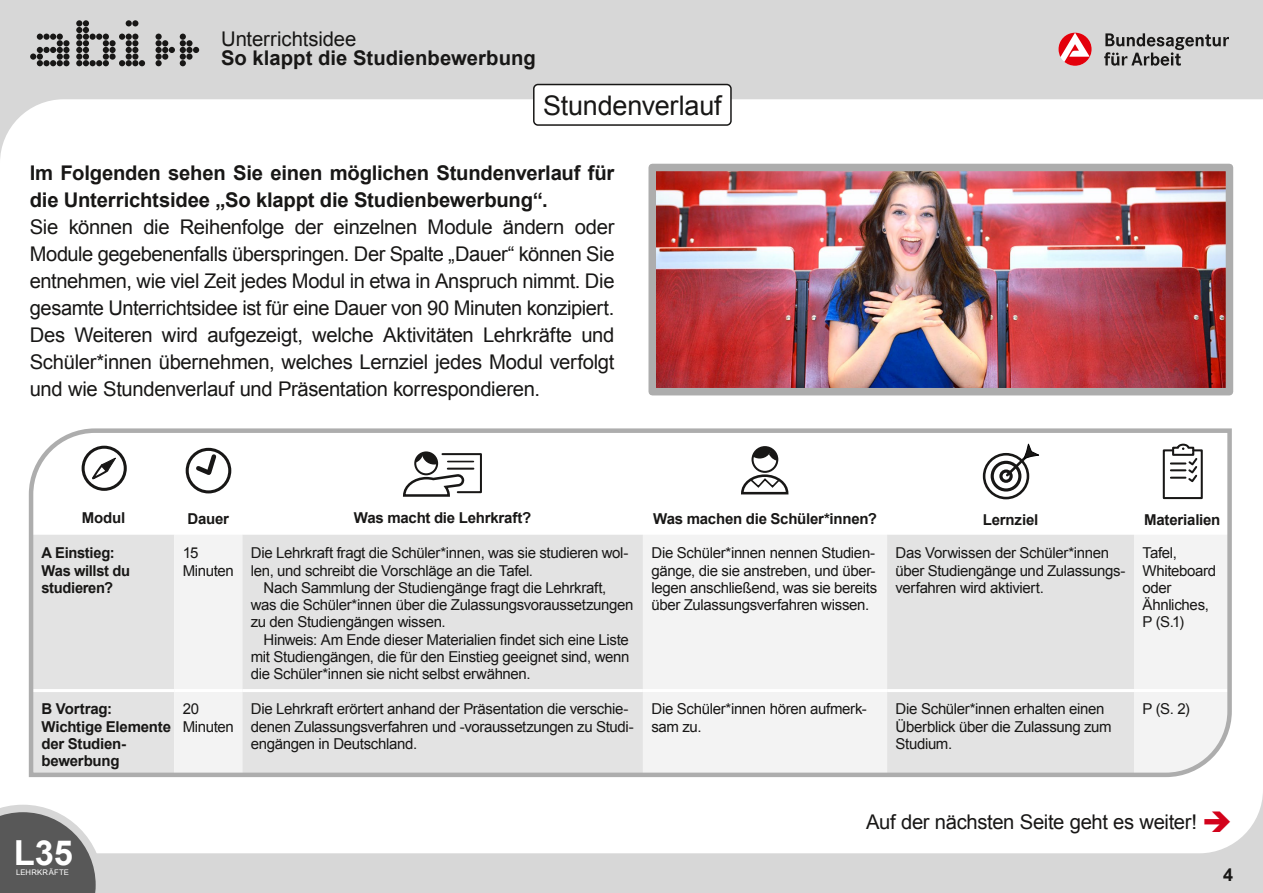
<style>
.page{position:relative;width:1263px;height:893px;background:#d7d7d7}
.page>*{position:absolute;margin:0;border:0;box-sizing:border-box;transform-origin:0 0}
.t1{font:700 34.5px "Arial";color:#fff}
.t2{font:27px "Arial";letter-spacing:-.005em;color:#181716}
.p_OE_13_5{font:20.25px/27px "Arial";letter-spacing:-.015em;color:#181716;text-align:justify}
.p_OE_13_5-2{font:700 20.25px/27px "Arial";letter-spacing:-.01em;color:#181716}
.t3{font:700 18px "Arial";color:#181716}
.p_Tabelle_10_Pt{font:15px/17.2px "Arial";letter-spacing:-.02em;color:#181716}
.p_Tabelle_10_Pt_mE{font:15px/17.2px "Arial";letter-spacing:-.02em;color:#181716}
.p_Tabelle_Head{font:700 15px "Arial";letter-spacing:-.015em;color:#181716}
.p_Tabelle_10_Pt-2{font:700 15px/17.2px "Arial";letter-spacing:-.02em;color:#181716}
.t4{font:7.65px "Arial";letter-spacing:.03em;color:#fff}
.s1{color:#d2021b}
</style>
<div class="page">
<svg style="left:30px;top:34px;width:40px;height:32px"></svg>
<svg style="left:76px;top:20px;width:69px;height:46px"></svg>
<svg style="left:155px;top:34px;width:44px;height:32px"></svg>
<svg style="left:1104px;top:33px;width:125px;height:33px"></svg>
<svg style="left:1058px;top:33px;width:33px;height:33px"></svg>
<div style="left:0;top:99px;width:1263px;height:754px;background:#fff"></div>
<svg style="left:0;top:805px;width:103px;height:88px;background:#808080"></svg>
<div style="left:534px;top:85px;width:197px;height:40px;background:#fff;border-radius:4px"></div>
<div style="left:533px;top:84px;width:199px;height:42px;border:2px solid #181716;border-radius:4px"></div>
<img style="left:657px;top:173px;width:567px;height:213px">
<div style="left:648px;top:164px;width:585px;height:231px;border:8px solid #adadad"></div>
<svg style="left:27px;top:426px;width:1207px;height:353px"></svg>
<h3 class="p_OE_13_5" style="left:221px;top:26px;width:137px">Unterrichtsidee</h3>
<h3 class="p_OE_13_5-2" style="left:221px;top:45px;width:316px">So klappt die Studienbewerbung</h3>
<h1 class="t2" style="left:543px;top:88px;width:180px">Stundenverlauf</h1>
<p class="p_OE_13_5-2" style="left:30px;top:160px;width:586px">Im Folgenden sehen Sie einen möglichen Stundenverlauf für die Unterrichtsidee „So klappt die Studienbewerbung“.</p>
<p class="p_OE_13_5" style="left:30px;top:214px;width:586px">Sie können die Reihenfolge der einzelnen Module ändern oder Module gegebenenfalls überspringen. Der Spalte „Dauer“ können Sie entnehmen, wie viel Zeit jedes Modul in etwa in Anspruch nimmt. Die gesamte Unterrichtsidee ist für eine Dauer von 90 Minuten konzipiert.<br>Des Weiteren wird aufgezeigt, welche Aktivitäten Lehrkräfte und Schüler*innen übernehmen, welches Lernziel jedes Modul verfolgt und wie Stundenverlauf und Präsentation korrespondieren.</p>
<p class="p_Tabelle_Head" style="left:82px;top:508px;width:45px">Modul</p>
<p class="p_Tabelle_Head" style="left:187px;top:509px;width:43px">Dauer</p>
<p class="p_Tabelle_Head" style="left:354px;top:508px;width:179px">Was macht die Lehrkraft?</p>
<p class="p_Tabelle_Head" style="left:653px;top:509px;width:225px">Was machen die Schüler*innen?</p>
<p class="p_Tabelle_Head" style="left:983px;top:510px;width:57px">Lernziel</p>
<p class="p_Tabelle_Head" style="left:1144px;top:510px;width:78px">Materialien</p>
<p class="p_Tabelle_10_Pt-2" style="left:41px;top:545px;width:90px">A Einstieg:<br>Was willst du studieren?</p>
<p class="p_Tabelle_10_Pt" style="left:183px;top:545px;width:53px">15<br>Minuten</p>
<p class="p_Tabelle_10_Pt" style="left:251px;top:545px;width:379px">Die Lehrkraft fragt die Schüler*innen, was sie studieren wol&shy;len, und schreibt die Vorschläge an die Tafel.</p>
<p class="p_Tabelle_10_Pt" style="left:651px;top:545px;width:227px">Die Schüler*innen nennen Studien&shy;gänge, die sie anstreben, und über&shy;legen anschließend, was sie bereits über Zulassungsverfahren wissen.</p>
<p class="p_Tabelle_10_Pt" style="left:895px;top:545px;width:231px">Das Vorwissen der Schüler*innen über Studiengänge und Zulassungs&shy;verfahren wird aktiviert.</p>
<p class="p_Tabelle_10_Pt" style="left:1142px;top:545px;width:75px">Tafel,<br>Whiteboard oder<br>Ähnliches,<br>P (S.1)</p>
<p class="p_Tabelle_10_Pt_mE" style="left:251px;top:579px;width:384px;text-indent:13px">Nach Sammlung der Studiengänge fragt die Lehrkraft, was die Schüler*innen über die Zulassungsvoraussetzungen zu den Studiengängen wissen.</p>
<p class="p_Tabelle_10_Pt_mE" style="left:251px;top:631px;width:380px;text-align:justify;text-indent:13px">Hinweis: Am Ende dieser Materialien findet sich eine Liste mit Studiengängen, die für den Einstieg geeignet sind, wenn die Schüler*innen sie nicht selbst erwähnen.</p>
<p class="p_Tabelle_10_Pt-2" style="left:41px;top:701px;width:131px">B Vortrag:<br>Wichtige Elemente der Studien&shy;bewerbung</p>
<p class="p_Tabelle_10_Pt" style="left:183px;top:700px;width:53px">20<br>Minuten</p>
<p class="p_Tabelle_10_Pt" style="left:251px;top:700px;width:385px">Die Lehrkraft erörtert anhand der Präsentation die verschie&shy;denen Zulassungsverfahren und -voraussetzungen zu Studi&shy;engängen in Deutschland.</p>
<p class="p_Tabelle_10_Pt" style="left:651px;top:700px;width:217px">Die Schüler*innen hören aufmerk&shy;sam zu.</p>
<p class="p_Tabelle_10_Pt" style="left:895px;top:700px;width:218px">Die Schüler*innen erhalten einen<br>Überblick über die Zulassung zum<br>Studium.</p>
<p class="p_Tabelle_10_Pt" style="left:1142px;top:700px;width:49px">P (S. 2)</p>
<h1 class="t1" style="left:14px;top:830px;width:61px">L35</h1>
<p class="t4" style="left:16px;top:867px;width:55px">LEHRKRÄFTE</p>
<p class="p_OE_13_5" style="left:866px;top:809px;width:368px">Auf der nächsten Seite geht es weiter! <span class="s1">➔</span></p>
<p class="t3" style="left:1223px;top:862px;width:12px">4</p>
</div>
